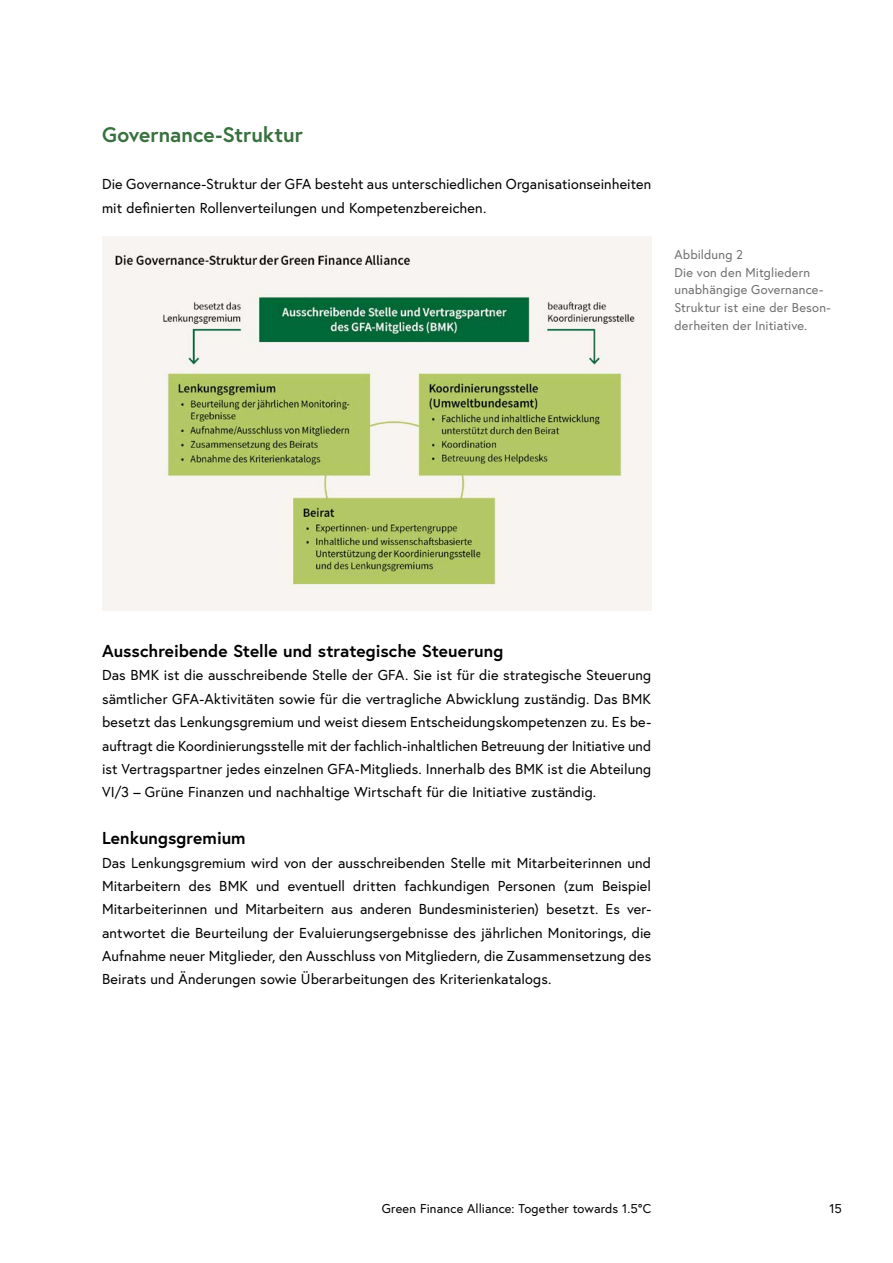
<style>
.page{position:relative;width:893px;height:1263px;background:#fff}
.page>*{position:absolute;margin:0;border:0;box-sizing:border-box;transform-origin:0 0}
.h2_ohne_Nummerierung{font:700 21px "Europa Austria";letter-spacing:.005em;color:#38713e}
.h3_ohne_Nummerierung{font:700 17.25px "Europa Austria";letter-spacing:.005em;color:#000}
.p_Abstand_danach{font:14.4px/23.4px "Europa Austria";letter-spacing:.005em;color:#000;text-align:justify}
.t1{font:12.75px/17.5px "Europa Austria";letter-spacing:.015em;color:#6f6f6e}
.t2{font:12.75px "Europa Austria";letter-spacing:.01em;color:#000}
</style>
<div class="page">
<img style="left:102px;top:236px;width:549px;height:374px">
<h2 class="h2_ohne_Nummerierung" style="left:102px;top:121px;width:202px">Governance-Struktur</h2>
<p class="p_Abstand_danach" style="left:102px;top:172px;width:551px">Die Governance-Struktur der GFA besteht aus unterschiedlichen Organisationseinheiten mit definierten Rollenverteilungen und Kompetenzbereichen.</p>
<p class="t1" style="left:674px;top:246px;width:158px">Abbildung 2<br>Die von den Mitgliedern unabhängige Governance-<br>Struktur ist eine der Beson&shy;derheiten der Initiative.</p>
<h3 class="h3_ohne_Nummerierung" style="left:102px;top:639px;width:403px">Ausschreibende Stelle und strategische Steuerung</h3>
<p class="p_Abstand_danach" style="left:102px;top:663px;width:551px">Das BMK ist die ausschreibende Stelle der GFA. Sie ist für die strategische Steuerung sämtlicher GFA-Aktivitäten sowie für die vertragliche Abwicklung zuständig. Das BMK besetzt das Lenkungsgremium und weist diesem Entscheidungskompetenzen zu. Es be&shy;auftragt die Koordinierungsstelle mit der fachlich-inhaltlichen Betreuung der Initiative und ist Vertragspartner jedes einzelnen GFA-Mitglieds. Innerhalb des BMK ist die Abteilung VI/3 – Grüne Finanzen und nachhaltige Wirtschaft für die Initiative zuständig.</p>
<h3 class="h3_ohne_Nummerierung" style="left:102px;top:826px;width:145px">Lenkungsgremium</h3>
<p class="p_Abstand_danach" style="left:102px;top:850px;width:551px">Das Lenkungsgremium wird von der ausschreibenden Stelle mit Mitarbeiterinnen und Mitarbeitern des BMK und eventuell dritten fachkundigen Personen (zum Beispiel Mitarbeiterinnen und Mitarbeitern aus anderen Bundesministerien) besetzt. Es ver&shy;antwortet die Beurteilung der Evaluierungsergebnisse des jährlichen Monitorings, die Aufnahme neuer Mitglieder, den Ausschluss von Mitgliedern, die Zusammensetzung des Beirats und Änderungen sowie Überarbeitungen des Kriterienkatalogs.</p>
<p class="t2" style="left:382px;top:1200px;width:271px">Green Finance Alliance: Together towards 1.5°C</p>
<p class="t2" style="left:829px;top:1200px;width:14px">15</p>
</div>
